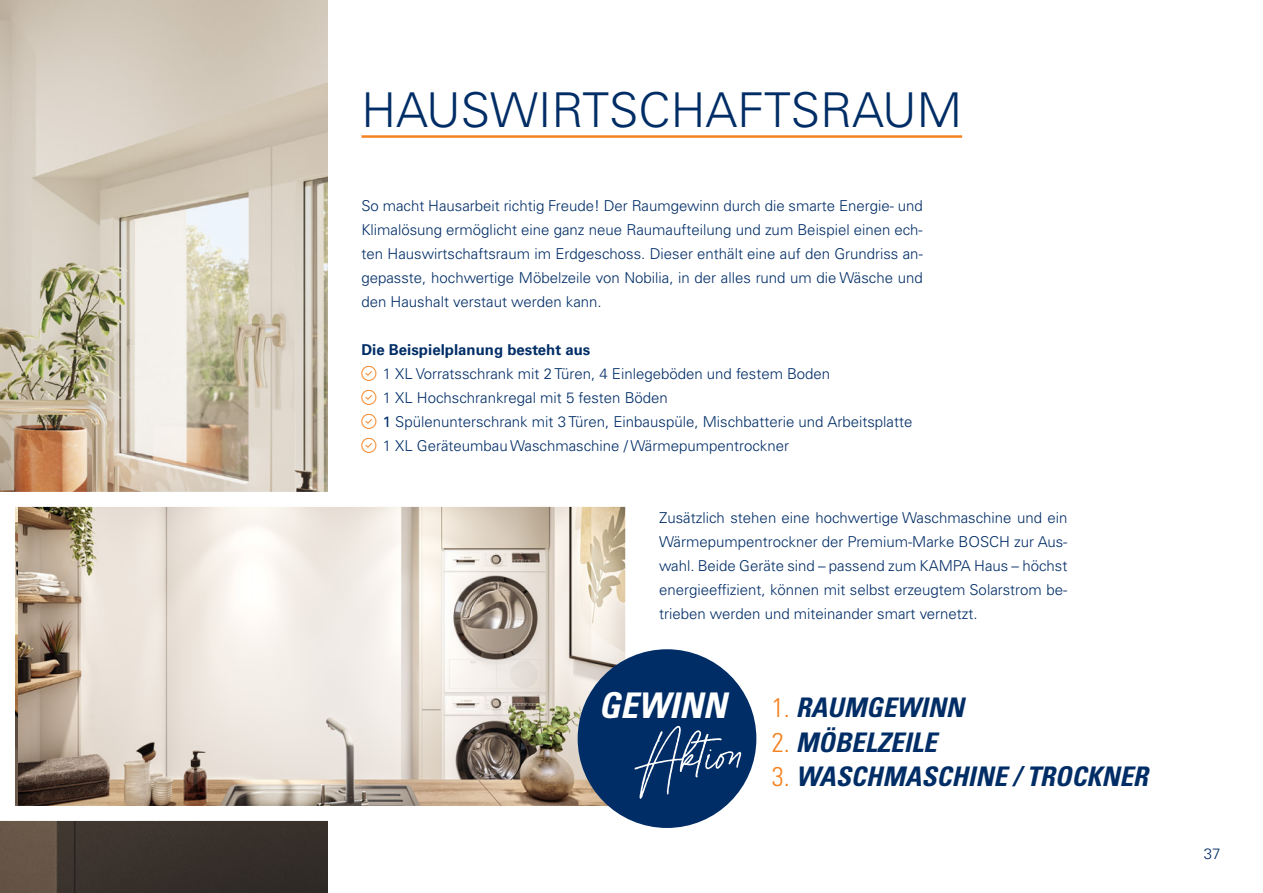
<style>
.page{position:relative;width:1263px;height:893px;background:#fff}
.page>*{position:absolute;margin:0;border:0;box-sizing:border-box;transform-origin:0 0}
.t1{font:92.25px "Aurelly Signature";color:#fff}
.t2{font:300 48px "Univers LT Pro 45";color:#002d66}
.t3{font:italic 700 condensed 35.4px "Univers LT Pro";color:#fff}
.t4{font:italic 700 condensed 27px "Univers LT Pro";color:#002d66}
.t5{font:300 15px/24px "Univers LT Pro 45";color:#002d66;text-align:justify}
.t6{font:700 15px "Univers LT Pro 65";color:#002d66}
.s1{font-family:"Univers LT Pro 55 Roman";font-weight:400}
.s2{font-weight:300;font-style:normal;color:#f58220}
</style>
<div class="page">
<img style="left:0;top:0;width:327px;height:893px">
<hr style="left:361px;top:135px;width:601px;height:3px;background:#f58220">
<img style="left:19px;top:508px;width:605px;height:297px">
<div style="left:578px;top:649px;width:178px;height:179px;background:#002d66;border-radius:50%"></div>
<h2 class="t2" style="left:361px;top:78px;width:602px">HAUSWIRTSCHAFTSRAUM</h2>
<p class="t5" style="left:361px;top:193px;width:563px">So macht Hausarbeit richtig Freude! Der Raumgewinn durch die smarte Energie- und Klimalösung ermöglicht eine ganz neue Raumaufteilung und zum Beispiel einen ech&shy;ten Hauswirtschaftsraum im Erdgeschoss. Dieser enthält eine auf den Grundriss an&shy;gepasste, hochwertige Möbelzeile von Nobilia, in der alles rund um die Wäsche und den Haushalt verstaut werden kann.</p>
<p class="t6" style="left:361px;top:339px;width:230px">Die Beispielplanung besteht aus</p>
<p class="t5" style="left:383px;top:361px;width:531px;text-align:left">1 XL Vorratsschrank mit 2 Türen, 4 Einlegeböden und festem Boden<br>1 XL Hochschrankregal mit 5 festen Böden<br><span class="s1">1</span> Spülenunterschrank mit 3 Türen, Einbauspüle, Mischbatterie und Arbeitsplatte 1 XL Geräteumbau Waschmaschine / Wärmepumpentrockner</p>
<p class="t5" style="left:659px;top:505px;width:410px">Zusätzlich stehen eine hochwertige Waschmaschine und ein Wärmepumpentrockner der Premium-Marke BOSCH zur Aus&shy;wahl. Beide Geräte sind – passend zum KAMPA Haus – höchst energieeffizient, können mit selbst erzeugtem Solarstrom be&shy;trieben werden und miteinander smart vernetzt.</p>
<h3 class="t3" style="left:599px;top:683px;width:129px">GEWINN</h3>
<h1 class="t1" style="left:639px;top:715px;width:107px">Aktion</h1>
<h3 class="t4" style="left:772px;top:691px;width:193px"><span class="s2">1.</span> RAUMGEWINN</h3>
<h3 class="t4" style="left:772px;top:725px;width:166px"><span class="s2">2.</span> MÖBELZEILE</h3>
<h3 class="t4" style="left:772px;top:760px;width:378px"><span class="s2">3.</span> WASCHMASCHINE / TROCKNER</h3>
<p class="t5" style="left:1204px;top:841px;width:18px">37</p>
</div>
